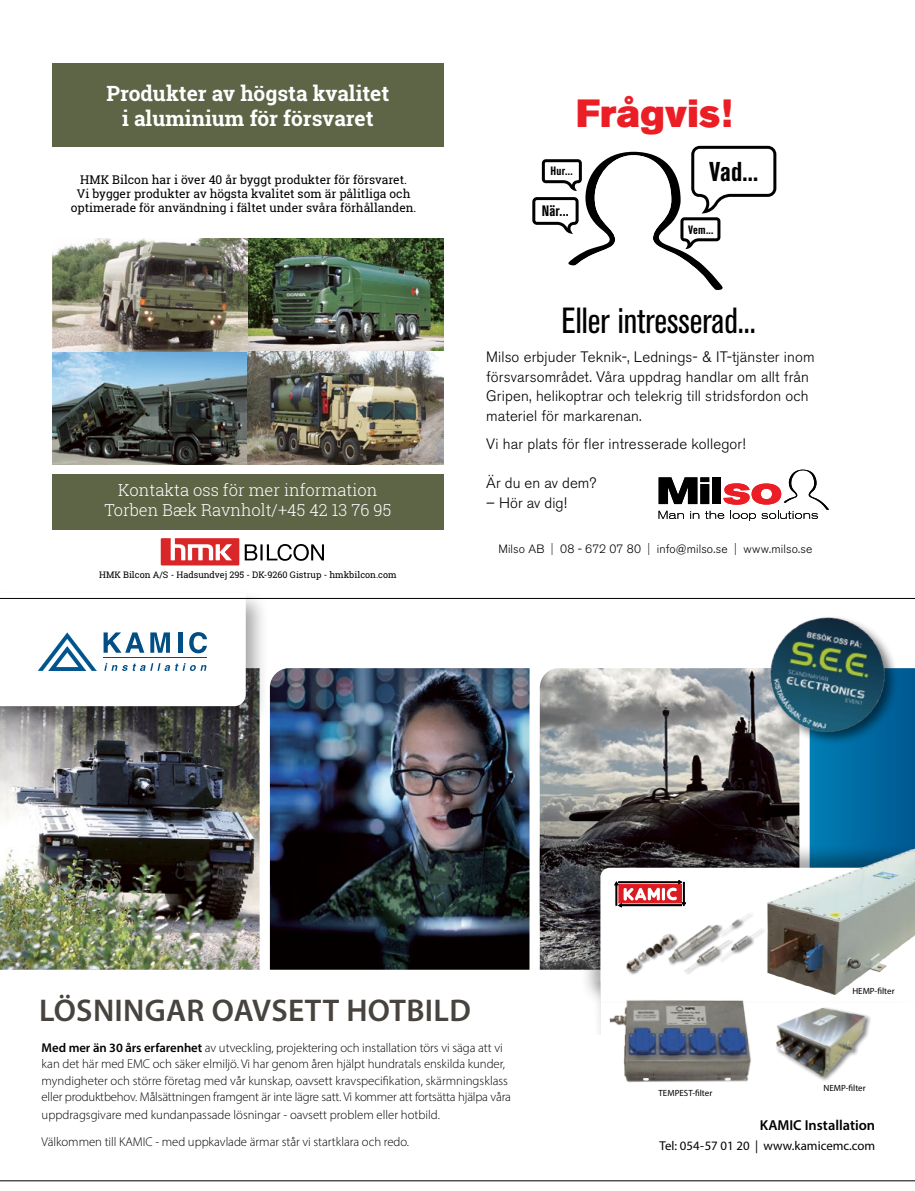
<style>
.page{position:relative;width:915px;height:1191px;background:#fff}
.page>*{position:absolute;margin:0;border:0;box-sizing:border-box;transform-origin:0 0}
.t1{font:39px "Akzidenz Grotesk BE Super";letter-spacing:.01em;color:#eb1e26}
.t2{font:condensed 36px "Akzidenz Grotesk BE";color:#000}
.t3{font:600 31.5px "Myriad Pro";letter-spacing:.01em;color:#47433f}
.t4{font:700 condensed 27px "Akzidenz Grotesk BE";color:#000}
.t5{font:700 21px/25.2px "Roboto Slab";color:#fff;text-align:center}
.t6{font:300 16.5px/19.8px "Roboto Slab";color:#fff;text-align:center}
.t7{font:300 15px/19.5px "Akzidenz Grotesk BE";letter-spacing:.01em;color:#000}
.t8{font:700 condensed 15px "Akzidenz Grotesk BE";color:#000}
.t9{font:600 14.4px "Myriad Pro";color:#000}
.t10{font:12.9px "Myriad Pro";color:#000}
.t11{font:300 12.75px/16.5px "Myriad Pro";letter-spacing:-.005em;color:#000}
.t12{font:12px/14.4px "Roboto Slab";color:#000;text-align:center}
.t13{font:300 12px "Akzidenz Grotesk BE";letter-spacing:.01em;color:#000}
.t14{font:700 condensed 12px "Akzidenz Grotesk BE";letter-spacing:.02em;color:#000}
.t15{font:9px "Roboto Slab";color:#000}
.t16{font:9px "Myriad Pro";color:#000}
.s1{font-stretch:condensed}
.s2{font-weight:600}
</style>
<div class="page">
<img style="left:539px;top:914px;width:40px;height:55px">
<img style="left:539px;top:668px;width:61px;height:246px">
<img style="left:0;top:733px;width:259px;height:236px">
<img style="left:270px;top:668px;width:259px;height:301px">
<div style="left:0;top:589px;width:269px;height:144px;background:#000;opacity:.36"></div>
<div style="left:579px;top:842px;width:335px;height:162px;background:#000;opacity:.36"></div>
<svg style="left:600px;top:668px;width:314px;height:333px;background:#6c7d88"></svg>
<img style="left:590px;top:979px;width:10px;height:55px">
<svg style="left:0;top:593px;width:246px;height:113px"></svg>
<div style="left:767px;top:614px;width:131px;height:132px;background:#000;opacity:.55"></div>
<img style="left:758px;top:614px;width:138px;height:130px">
<img style="left:663px;top:889px;width:103px;height:91px">
<img style="left:608px;top:926px;width:88px;height:56px">
<img style="left:772px;top:1002px;width:98px;height:77px">
<img style="left:609px;top:980px;width:158px;height:103px">
<img style="left:766px;top:840px;width:148px;height:154px">
<hr style="left:0;top:598px;width:914px;height:1px;background:#000">
<hr style="left:0;top:1180px;width:914px;height:1px;background:#000">
<svg style="left:532px;top:146px;width:244px;height:144px"></svg>
<svg style="left:658px;top:469px;width:170px;height:52px"></svg>
<div style="left:52px;top:473px;width:391px;height:56px;background:#5e6547"></div>
<div style="left:52px;top:63px;width:391px;height:84px;background:#5e6547"></div>
<img style="left:52px;top:239px;width:391px;height:226px">
<img style="left:244px;top:544px;width:1px;height:17px">
<svg style="left:245px;top:544px;width:79px;height:17px"></svg>
<svg style="left:161px;top:538px;width:78px;height:27px"></svg>
<h3 class="t5" style="left:106px;top:81px;width:284px">Produkter av högsta kvalitet i aluminium för försvaret</h3>
<p class="t12" style="left:71px;top:172px;width:347px">HMK Bilcon har i över 40 år byggt produkter för försvaret.<br>Vi bygger produkter av högsta kvalitet som är pålitliga och optimerade för användning i fältet under svåra förhållanden.</p>
<p class="t6" style="left:104px;top:479px;width:288px">Kontakta oss för mer information<br>Torben Bæk Ravnholt/+45 42 13 76 95</p>
<p class="t15" style="left:99px;top:569px;width:299px">HMK Bilcon A/S - Hadsundvej 295 - DK-9260 Gistrup - hmkbilcon.com</p>
<h1 class="t1" style="left:576px;top:91px;width:158px">Frågvis!</h1>
<p class="t14" style="left:550px;top:164px;width:24px">Hur...</p>
<p class="t8" style="left:541px;top:202px;width:29px">När...</p>
<h3 class="t4" style="left:709px;top:156px;width:51px">Vad...</h3>
<p class="t14" style="left:687px;top:223px;width:27px">Vem...</p>
<h2 class="t2" style="left:561px;top:301px;width:196px">Eller intresserad...</h2>
<p class="t7" style="left:486px;top:347px;width:330px">Milso erbjuder Teknik-, Lednings- &amp; IT-tjänster inom försvarsområdet. Våra uppdrag handlar om allt från Gripen, helikoptrar och telekrig till stridsfordon och materiel för markarenan.</p>
<p class="t7" style="left:486px;top:434px;width:261px">Vi har plats för fler intresserade kollegor!</p>
<p class="t7" style="left:486px;top:473px;width:111px">Är du en av dem?</p>
<p class="t7" style="left:486px;top:493px;width:82px">– Hör av dig!</p>
<p class="t13" style="left:498px;top:542px;width:315px">Milso AB <span class="s1">|</span> 08 - 672 07 80 <span class="s1">|</span> info@milso.se <span class="s1">|</span> www.milso.se</p>
<h3 class="t3" style="left:39px;top:990px;width:433px">LÖSNINGAR OAVSETT HOTBILD</h3>
<p class="t11" style="left:42px;top:1039px;width:470px"><span class="s2">Med mer än 30 års erfarenhet</span> av utveckling, projektering och installation törs vi säga att vi kan det här med EMC och säker elmiljö. Vi har genom åren hjälpt hundratals enskilda kunder, myndigheter och större företag med vår kunskap, oavsett kravspecifikation, skärmningsklass eller produktbehov. Målsättningen framgent är inte lägre satt. Vi kommer att fortsätta hjälpa våra</p>
<p class="t11" style="left:42px;top:1101px;width:399px;line-height:27px">uppdragsgivare med kundanpassade lösningar - oavsett problem eller hotbild.<br>Välkommen till KAMIC - med uppkavlade ärmar står vi startklara och redo.</p>
<p class="t16" style="left:658px;top:1087px;width:55px">TEMPEST-filter</p>
<p class="t16" style="left:852px;top:985px;width:44px">HEMP-filter</p>
<p class="t16" style="left:823px;top:1083px;width:44px">NEMP-filter</p>
<p class="t9" style="left:759px;top:1116px;width:117px">KAMIC Installation</p>
<p class="t10" style="left:659px;top:1137px;width:217px">Tel: 054-57 01 20 | www.kamicemc.com</p>
</div>
